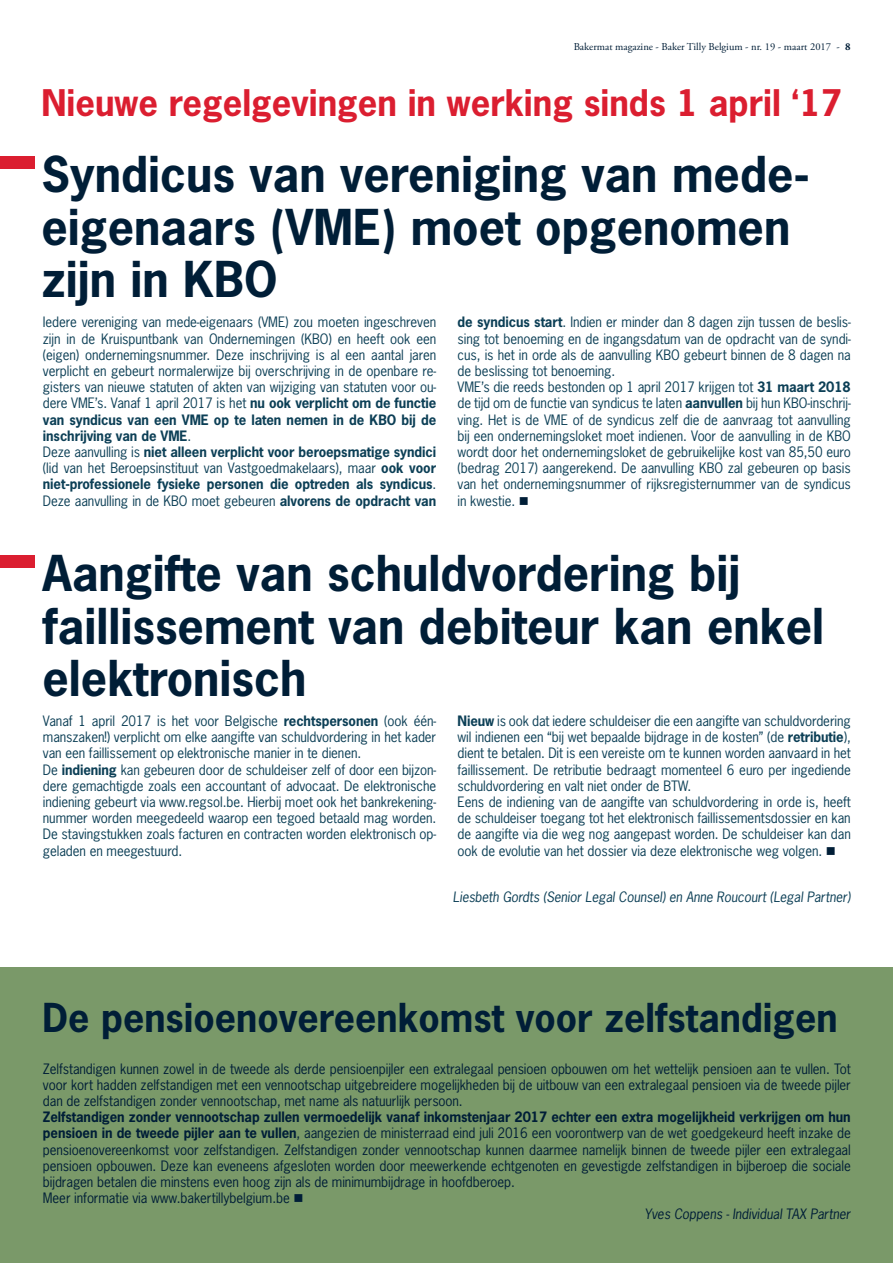
<style>
.page{position:relative;width:893px;height:1263px;background:#fff}
.page>*{position:absolute;margin:0;border:0;box-sizing:border-box;transform-origin:0 0}
.t1{font:700 46.5px/52.5px "News Gothic Std";color:#001e37}
.t2{font:700 37.5px "News Gothic Std";color:#001e37}
.t3{font:700 34.5px "News Gothic Std";color:#db1e30}
.t4{font:13.5px/16.2px "News Gothic Std";letter-spacing:-.005em;color:#0c3f56}
.t5{font:13.5px/16.2px "News Gothic Std";letter-spacing:-.005em;color:#001e37;text-align:justify}
.t6{font:700 13.5px "News Gothic Std";letter-spacing:-.005em;color:#001e37}
.t7{font:italic 13.5px "News Gothic Std";letter-spacing:-.005em;color:#0c3f56}
.t8{font:italic 13.5px "News Gothic Std";letter-spacing:-.005em;color:#001e37}
.t9{font:10.5px "Adobe Garamond Pro";color:#001e37}
.s1{font-weight:700}
.s2{color:#001e37}
</style>
<div class="page">
<div style="left:0;top:967px;width:893px;height:296px;background:#7a9969"></div>
<div style="left:0;top:156px;width:34px;height:13px;background:#db1e30"></div>
<div style="left:0;top:555px;width:34px;height:13px;background:#db1e30"></div>
<p class="t9" style="left:574px;top:41px;width:278px">Bakermat magazine - Baker Tilly Belgium - nr. 19 - maart 2017 - <span class="s1">8</span></p>
<h3 class="t3" style="left:41px;top:80px;width:802px">Nieuwe regelgevingen in werking sinds 1 april ‘17</h3>
<h1 class="t1" style="left:41px;top:148px;width:770px">Syndicus van vereniging van mede&shy;eigenaars (VME) moet opgenomen zijn in KBO</h1>
<p class="t4" style="left:43px;top:314px;width:395px">Iedere vereniging van mede-eigenaars (VME) zou moeten ingeschreven zijn in de Kruispuntbank van Ondernemingen (KBO) en heeft ook een (eigen) ondernemingsnummer. Deze inschrijving is al een aantal jaren verplicht en gebeurt normalerwijze bij overschrijving in de openbare re&shy;gisters van nieuwe statuten of akten van wijziging van statuten voor ou&shy;dere VME’s. Vanaf 1 april 2017 is het <span class="s1">nu ook verplicht om de functie van syndicus van een VME op te laten nemen in de KBO bij de inschrijving van de VME</span>.<br>Deze aanvulling is <span class="s1">niet alleen verplicht voor beroepsmatige syndici </span>(lid van het Beroepsinstituut van Vastgoedmakelaars), maar <span class="s1">ook voor niet-professionele fysieke personen die optreden als syndicus</span>.<br>Deze aanvulling in de KBO moet gebeuren <span class="s1">alvorens de opdracht van</span></p>
<p class="t4" style="left:457px;top:314px;width:395px"><span class="s1">de syndicus start</span>. Indien er minder dan 8 dagen zijn tussen de beslis&shy;sing tot benoeming en de ingangsdatum van de opdracht van de syndi&shy;cus, is het in orde als de aanvulling KBO gebeurt binnen de 8 dagen na de beslissing tot benoeming.<br>VME’s die reeds bestonden op 1 april 2017 krijgen tot <span class="s1">31 maart 2018 </span>de tijd om de functie van syndicus te laten <span class="s1">aanvullen</span> bij hun KBO-inschrij&shy;ving. Het is de VME of de syndicus zelf die de aanvraag tot aanvulling bij een ondernemingsloket moet indienen. Voor de aanvulling in de KBO wordt door het ondernemingsloket de gebruikelijke kost van 85,50 euro (bedrag 2017) aangerekend. De aanvulling KBO zal gebeuren op basis van het ondernemingsnummer of rijksregisternummer van de syndicus in kwestie. <span class="s2">■</span></p>
<h1 class="t1" style="left:43px;top:546px;width:783px">Aangifte van schuldvordering bij faillissement van debiteur kan enkel elektronisch</h1>
<p class="t4" style="left:43px;top:713px;width:395px">Vanaf 1 april 2017 is het voor Belgische <span class="s1">rechtspersonen</span> (ook één&shy;manszaken!) verplicht om elke aangifte van schuldvordering in het kader van een faillissement op elektronische manier in te dienen.<br>De <span class="s1">indiening</span> kan gebeuren door de schuldeiser zelf of door een bijzon&shy;dere gemachtigde zoals een accountant of advocaat. De elektronische indiening gebeurt via www.regsol.be. Hierbij moet ook het bankrekening&shy;nummer worden meegedeeld waarop een tegoed betaald mag worden.<br>De stavingstukken zoals facturen en contracten worden elektronisch op&shy;geladen en meegestuurd.</p>
<p class="t4" style="left:457px;top:713px;width:395px"><span class="s1">Nieuw</span> is ook dat iedere schuldeiser die een aangifte van schuldvordering wil indienen een “bij wet bepaalde bijdrage in de kosten” (de <span class="s1">retributie</span>), dient te betalen. Dit is een vereiste om te kunnen worden aanvaard in het faillissement. De retributie bedraagt momenteel 6 euro per ingediende schuldvordering en valt niet onder de BTW.<br>Eens de indiening van de aangifte van schuldvordering in orde is, heeft de schuldeiser toegang tot het elektronisch faillissementsdossier en kan de aangifte via die weg nog aangepast worden. De schuldeiser kan dan ook de evolutie van het dossier via deze elektronische weg volgen. <span class="s2">■</span></p>
<p class="t7" style="left:453px;top:889px;width:399px">Liesbeth Gordts (Senior Legal Counsel) en Anne Roucourt (Legal Partner)</p>
<h2 class="t2" style="left:43px;top:993px;width:797px">De pensioenovereenkomst voor zelfstandigen</h2>
<p class="t5" style="left:43px;top:1060px;width:809px">Zelfstandigen kunnen zowel in de tweede als derde pensioenpijler een extralegaal pensioen opbouwen om het wettelijk pensioen aan te vullen. Tot voor kort hadden zelfstandigen met een vennootschap uitgebreidere mogelijkheden bij de uitbouw van een extralegaal pensioen via de tweede pijler dan de zelfstandigen zonder vennootschap, met name als natuurlijk persoon.</p>
<p class="t6" style="left:43px;top:1108px;width:809px">Zelfstandigen zonder vennootschap zullen vermoedelijk vanaf inkomstenjaar 2017 echter een extra mogelijkheid verkrijgen om hun</p>
<p class="t5" style="left:43px;top:1125px;width:809px"><span class="s1">pensioen in de tweede pijler aan te vullen</span>, aangezien de ministerraad eind juli 2016 een voorontwerp van de wet goedgekeurd heeft inzake de</p>
<p class="t5" style="left:43px;top:1141px;width:809px">pensioenovereenkomst voor zelfstandigen. Zelfstandigen zonder vennootschap kunnen daarmee namelijk binnen de tweede pijler een extralegaal</p>
<p class="t5" style="left:43px;top:1157px;width:809px">pensioen opbouwen. Deze kan eveneens afgesloten worden door meewerkende echtgenoten en gevestigde zelfstandigen in bijberoep die sociale</p>
<p class="t5" style="left:43px;top:1174px;width:474px">bijdragen betalen die minstens even hoog zijn als de minimumbijdrage in hoofdberoep.</p>
<p class="t5" style="left:43px;top:1190px;width:262px">Meer informatie via www.bakertillybelgium.be ■</p>
<p class="t8" style="left:644px;top:1206px;width:207px">Yves Coppens - Individual TAX Partner</p>
</div>
